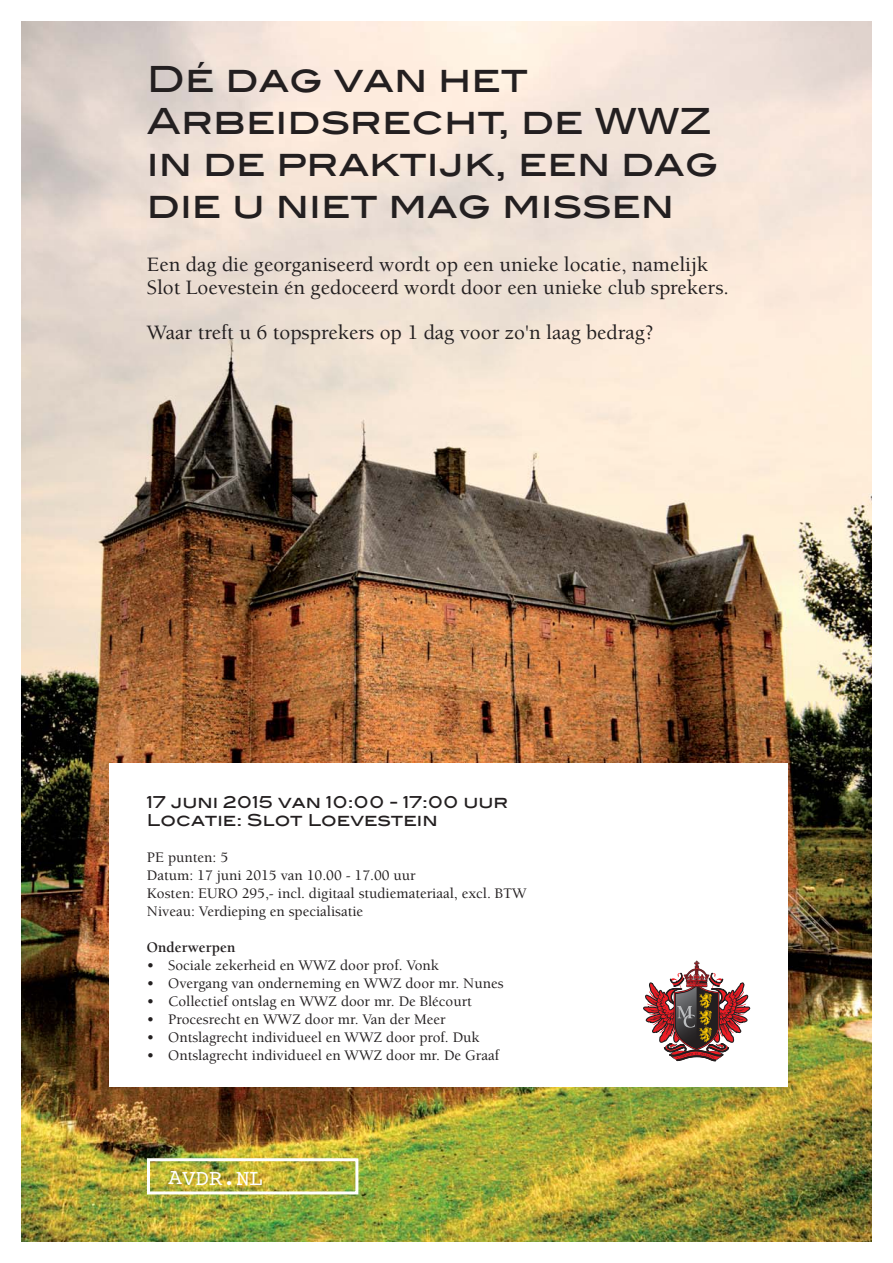
<style>
.page{position:relative;width:893px;height:1263px;background:#fff}
.page>*{position:absolute;margin:0;border:0;box-sizing:border-box;transform-origin:0 0}
.t1{font:36px/42px "Blair Md ITCTT Medium";color:#231f20}
.t2{font:22.5px "Courier";color:#fff}
.t3{font:500 21px/22.5px "Berkeley";color:#231f20}
.t4{font:16.5px/18px "Blair Md ITCTT Medium";color:#231f20}
.t5{font:500 15px/18px "Berkeley";color:#231f20}
.t6{font:700 15px "Berkeley";color:#231f20}
</style>
<div class="page">
<img style="left:21px;top:21px;width:851px;height:1221px">
<div style="left:110px;top:763px;width:678px;height:323px;background:#fff"></div>
<div style="left:147px;top:1158px;width:211px;height:36px;border:3px solid #fff"></div>
<svg style="left:643px;top:960px;width:108px;height:101px"></svg>
<h1 class="t1" style="left:147px;top:59px;width:573px">Dé dag van het<br>Arbeidsrecht, de WWZ in de praktijk, een dag die u niet mag missen</h1>
<h3 class="t3" style="left:147px;top:255px;width:583px">Een dag die georganiseerd wordt op een unieke locatie, namelijk<br>Slot Loevestein én gedoceerd wordt door een unieke club sprekers.</h3>
<h3 class="t3" style="left:147px;top:323px;width:509px">Waar treft u 6 topsprekers op 1 dag voor zo'n laag bedrag?</h3>
<p class="t4" style="left:147px;top:793px;width:363px">17 juni 2015 van 10:00 - 17:00 uur<br>Locatie: Slot Loevestein</p>
<p class="t5" style="left:147px;top:849px;width:381px">PE punten: 5<br>Datum: 17 juni 2015 van 10.00 - 17.00 uur<br>Kosten: EURO 295,- incl. digitaal studiemateriaal, excl. BTW Niveau: Verdieping en specialisatie</p>
<p class="t6" style="left:147px;top:941px;width:90px">Onderwerpen</p>
<p class="t5" style="left:147px;top:957px;width:293px">• Sociale zekerheid en WWZ door prof. Vonk</p>
<p class="t5" style="left:147px;top:975px;width:358px">• Overgang van onderneming en WWZ door mr. Nunes</p>
<p class="t5" style="left:147px;top:993px;width:326px">• Collectief ontslag en WWZ door mr. De Blécourt</p>
<p class="t5" style="left:147px;top:1011px;width:300px">• Procesrecht en WWZ door mr. Van der Meer</p>
<p class="t5" style="left:147px;top:1029px;width:334px">• Ontslagrecht individueel en WWZ door prof. Duk</p>
<p class="t5" style="left:147px;top:1047px;width:354px">• Ontslagrecht individueel en WWZ door mr. De Graaf</p>
<h2 class="t2" style="left:169px;top:1167px;width:96px">AVDR.NL</h2>
</div>
